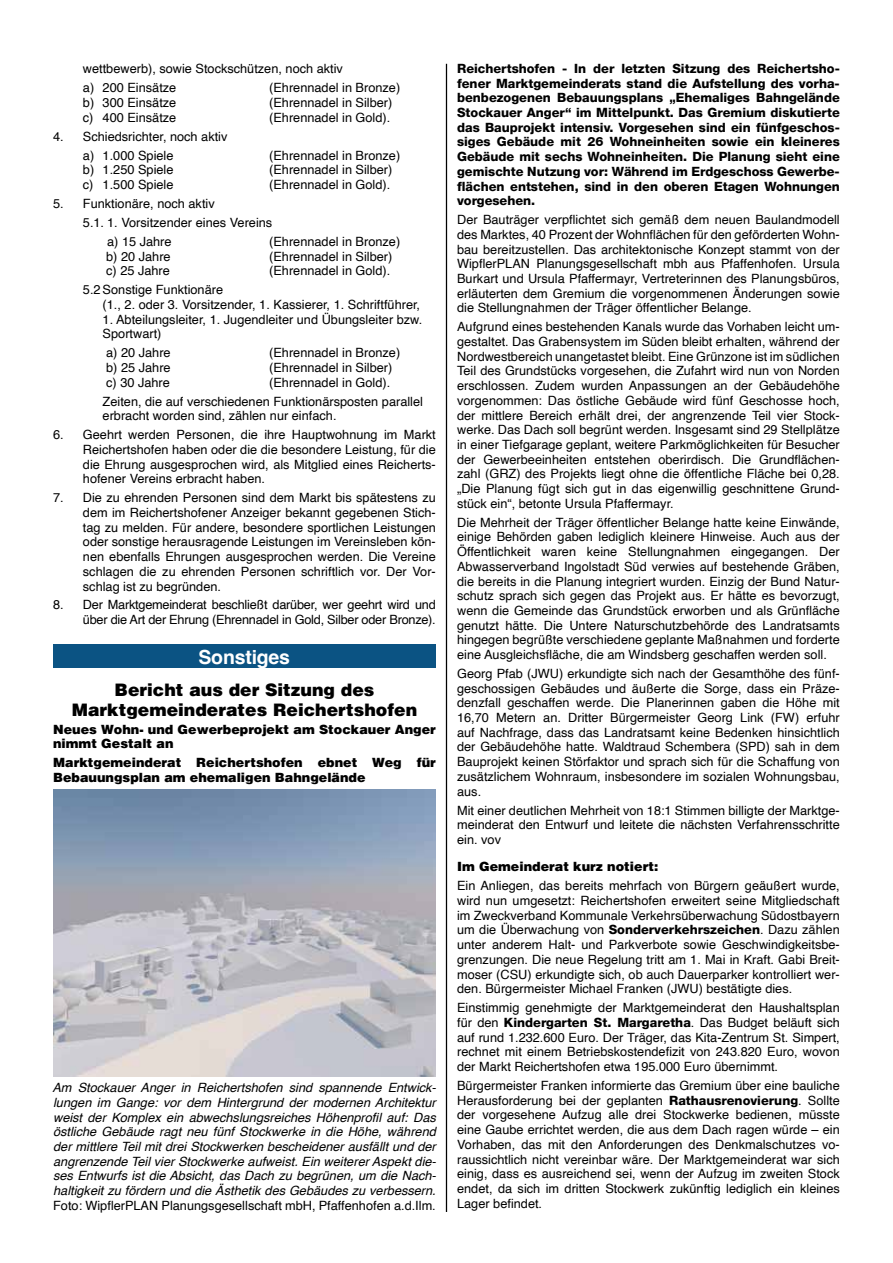
<style>
.page{position:relative;width:893px;height:1263px;background:#fff}
.page>*{position:absolute;margin:0;border:0;box-sizing:border-box;transform-origin:0 0}
.t1{font:700 19.5px "Helvetica";letter-spacing:-.01em;color:#fff}
.t2{font:900 17.25px/20.7px "Helvetica";color:#000;text-align:center}
.t3{font:12.75px/14.7px "Helvetica";color:#000;text-align:justify}
.t4{font:800 12.75px/14.7px "Helvetica 85";color:#000;text-align:justify}
.t5{font:italic 12.75px/14.7px "Helvetica";color:#000;text-align:justify}
.t6{font:900 12.75px/14.7px "Helvetica";color:#000}
.t7{font:12.75px/14.7px "Helvetica";letter-spacing:-.02em;color:#000;text-align:right}
.s1{font-family:"Helvetica 85";font-weight:800}
</style>
<div class="page">
<hr style="left:446px;top:64px;width:1px;height:1148px;background:#000">
<div style="left:53px;top:644px;width:383px;height:24px;background:#0b5383"></div>
<img style="left:53px;top:790px;width:383px;height:287px">
<p class="t3" style="left:83px;top:60px;width:262px;line-height:18.9px">wettbewerb), sowie Stockschützen, noch aktiv a) 200 Einsätze</p>
<p class="t3" style="left:269px;top:81px;width:133px">(Ehrennadel in Bronze)</p>
<p class="t3" style="left:83px;top:96px;width:95px">b) 300 Einsätze</p>
<p class="t3" style="left:269px;top:96px;width:125px">(Ehrennadel in Silber)</p>
<p class="t3" style="left:83px;top:110px;width:95px">c) 400 Einsätze</p>
<p class="t3" style="left:269px;top:110px;width:123px">(Ehrennadel in Gold).</p>
<p class="t3" style="left:83px;top:127px;width:146px;line-height:18.9px;text-indent:-30px">4. Schiedsrichter, noch aktiv a) 1.000 Spiele</p>
<p class="t3" style="left:269px;top:148px;width:133px">(Ehrennadel in Bronze)</p>
<p class="t3" style="left:83px;top:163px;width:92px">b) 1.250 Spiele</p>
<p class="t3" style="left:269px;top:163px;width:125px">(Ehrennadel in Silber)</p>
<p class="t3" style="left:83px;top:178px;width:92px">c) 1.500 Spiele</p>
<p class="t3" style="left:269px;top:178px;width:123px">(Ehrennadel in Gold).</p>
<p class="t3" style="left:53px;top:196px;width:163px">5. Funktionäre, noch aktiv</p>
<p class="t3" style="left:83px;top:215px;width:191px">5.1. 1. Vorsitzender eines Vereins</p>
<p class="t3" style="left:107px;top:234px;width:66px">a) 15 Jahre</p>
<p class="t3" style="left:269px;top:234px;width:133px">(Ehrennadel in Bronze)</p>
<p class="t3" style="left:106px;top:249px;width:66px">b) 20 Jahre</p>
<p class="t3" style="left:269px;top:249px;width:125px">(Ehrennadel in Silber)</p>
<p class="t3" style="left:106px;top:264px;width:65px">c) 25 Jahre</p>
<p class="t3" style="left:269px;top:264px;width:123px">(Ehrennadel in Gold).</p>
<p class="t3" style="left:103px;top:283px;width:319px;text-indent:-20px">5.2 Sonstige Funktionäre<br>(1., 2. oder 3. Vorsitzender, 1. Kassierer, 1. Schriftführer,</p>
<p class="t3" style="left:103px;top:312px;width:321px">1. Abteilungsleiter, 1. Jugendleiter und Übungsleiter bzw.<br>Sportwart)</p>
<p class="t3" style="left:106px;top:346px;width:66px">a) 20 Jahre</p>
<p class="t3" style="left:269px;top:346px;width:133px">(Ehrennadel in Bronze)</p>
<p class="t3" style="left:106px;top:360px;width:66px">b) 25 Jahre</p>
<p class="t3" style="left:269px;top:360px;width:125px">(Ehrennadel in Silber)</p>
<p class="t3" style="left:106px;top:375px;width:65px">c) 30 Jahre</p>
<p class="t3" style="left:103px;top:373px;width:322px;line-height:18.9px;text-indent:167px">(Ehrennadel in Gold).<br>Zeiten, die auf verschiedenen Funktionärsposten parallel</p>
<p class="t3" style="left:103px;top:409px;width:235px">erbracht worden sind, zählen nur einfach.</p>
<p class="t3" style="left:83px;top:428px;width:354px;text-indent:-30px">6. Geehrt werden Personen, die ihre Hauptwohnung im Markt Reichertshofen haben oder die die besondere Leistung, für die die Ehrung ausgesprochen wird, als Mitglied eines Reicherts&shy;hofener Vereins erbracht haben.</p>
<p class="t3" style="left:83px;top:491px;width:354px;text-indent:-30px">7. Die zu ehrenden Personen sind dem Markt bis spätestens zu dem im Reichertshofener Anzeiger bekannt gegebenen Stich&shy;tag zu melden. Für andere, besondere sportlichen Leistungen oder sonstige herausragende Leistungen im Vereinsleben kön&shy;nen ebenfalls Ehrungen ausgesprochen werden. Die Vereine schlagen die zu ehrenden Personen schriftlich vor. Der Vor&shy;schlag ist zu begründen.</p>
<p class="t7" style="left:53px;top:598px;width:384px">8. Der Marktgemeinderat beschließt darüber, wer geehrt wird und über die Art der Ehrung (Ehrennadel in Gold, Silber oder Bronze).</p>
<h1 class="t1" style="left:198px;top:645px;width:93px">Sonstiges</h1>
<h2 class="t2" style="left:72px;top:679px;width:347px">Bericht aus der Sitzung des<br>Marktgemeinderates Reichertshofen</h2>
<p class="t6" style="left:53px;top:721px;width:384px">Neues Wohn- und Gewerbeprojekt am Stockauer Anger nimmt Gestalt an</p>
<p class="t6" style="left:53px;top:755px;width:384px">Marktgemeinderat Reichertshofen ebnet Weg für<br>Bebauungsplan am ehemaligen Bahngelände</p>
<p class="t5" style="left:52px;top:1080px;width:385px">Am Stockauer Anger in Reichertshofen sind spannende Entwick&shy;lungen im Gange: vor dem Hintergrund der modernen Architektur weist der Komplex ein abwechslungsreiches Höhenprofil auf: Das östliche Gebäude ragt neu fünf Stockwerke in die Höhe, während der mittlere Teil mit drei Stockwerken bescheidener ausfällt und der angrenzende Teil vier Stockwerke aufweist. Ein weiterer Aspekt die&shy;ses Entwurfs ist die Absicht, das Dach zu begrünen, um die Nach&shy;haltigkeit zu fördern und die Ästhetik des Gebäudes zu verbessern.</p>
<p class="t3" style="left:53px;top:1198px;width:384px">Foto: WipflerPLAN Planungsgesellschaft mbH, Pfaffenhofen a.d.Ilm.</p>
<p class="t4" style="left:457px;top:61px;width:384px">Reichertshofen - In der letzten Sitzung des Reichertsho&shy;fener Marktgemeinderats stand die Aufstellung des vorha&shy;benbezogenen Bebauungsplans „Ehemaliges Bahngelände Stockauer Anger“ im Mittelpunkt. Das Gremium diskutierte das Bauprojekt intensiv. Vorgesehen sind ein fünfgeschos&shy;siges Gebäude mit 26 Wohneinheiten sowie ein kleineres Gebäude mit sechs Wohneinheiten. Die Planung sieht eine gemischte Nutzung vor: Während im Erdgeschoss Gewerbe&shy;flächen entstehen, sind in den oberen Etagen Wohnungen vorgesehen.</p>
<p class="t3" style="left:457px;top:213px;width:384px">Der Bauträger verpflichtet sich gemäß dem neuen Baulandmodell des Marktes, 40 Prozent der Wohnflächen für den geförderten Wohn&shy;bau bereitzustellen. Das architektonische Konzept stammt von der WipflerPLAN Planungsgesellschaft mbh aus Pfaffenhofen. Ursula Burkart und Ursula Pfaffermayr, Vertreterinnen des Planungsbüros, erläuterten dem Gremium die vorgenommenen Änderungen sowie die Stellungnahmen der Träger öffentlicher Belange.</p>
<p class="t3" style="left:457px;top:320px;width:384px">Aufgrund eines bestehenden Kanals wurde das Vorhaben leicht um&shy;gestaltet. Das Grabensystem im Süden bleibt erhalten, während der Nordwestbereich unangetastet bleibt. Eine Grünzone ist im südlichen Teil des Grundstücks vorgesehen, die Zufahrt wird nun von Norden erschlossen. Zudem wurden Anpassungen an der Gebäudehöhe vorgenommen: Das östliche Gebäude wird fünf Geschosse hoch, der mittlere Bereich erhält drei, der angrenzende Teil vier Stock&shy;werke. Das Dach soll begrünt werden. Insgesamt sind 29 Stellplätze in einer Tiefgarage geplant, weitere Parkmöglichkeiten für Besucher der Gewerbeeinheiten entstehen oberirdisch. Die Grundflächen&shy;zahl (GRZ) des Projekts liegt ohne die öffentliche Fläche bei 0,28. „Die Planung fügt sich gut in das eigenwillig geschnittene Grund&shy;stück ein“, betonte Ursula Pfaffermayr.</p>
<p class="t3" style="left:457px;top:515px;width:384px">Die Mehrheit der Träger öffentlicher Belange hatte keine Einwände, einige Behörden gaben lediglich kleinere Hinweise. Auch aus der Öffentlichkeit waren keine Stellungnahmen eingegangen. Der Abwasserverband Ingolstadt Süd verwies auf bestehende Gräben, die bereits in die Planung integriert wurden. Einzig der Bund Natur&shy;schutz sprach sich gegen das Projekt aus. Er hätte es bevorzugt, wenn die Gemeinde das Grundstück erworben und als Grünfläche genutzt hätte. Die Untere Naturschutzbehörde des Landratsamts hingegen begrüßte verschiedene geplante Maßnahmen und forderte eine Ausgleichsfläche, die am Windsberg geschaffen werden soll.</p>
<p class="t3" style="left:457px;top:666px;width:384px">Georg Pfab (JWU) erkundigte sich nach der Gesamthöhe des fünf&shy;geschossigen Gebäudes und äußerte die Sorge, dass ein Präze&shy;denzfall geschaffen werde. Die Planerinnen gaben die Höhe mit 16,70 Metern an. Dritter Bürgermeister Georg Link (FW) erfuhr auf Nachfrage, dass das Landratsamt keine Bedenken hinsichtlich der Gebäudehöhe hatte. Waldtraud Schembera (SPD) sah in dem Bauprojekt keinen Störfaktor und sprach sich für die Schaffung von zusätzlichem Wohnraum, insbesondere im sozialen Wohnungsbau, aus.</p>
<p class="t3" style="left:457px;top:803px;width:384px">Mit einer deutlichen Mehrheit von 18:1 Stimmen billigte der Marktge&shy;meinderat den Entwurf und leitete die nächsten Verfahrensschritte ein. vov</p>
<p class="t6" style="left:457px;top:859px;width:203px">Im Gemeinderat kurz notiert:</p>
<p class="t3" style="left:457px;top:879px;width:384px">Ein Anliegen, das bereits mehrfach von Bürgern geäußert wurde, wird nun umgesetzt: Reichertshofen erweitert seine Mitgliedschaft im Zweckverband Kommunale Verkehrsüberwachung Südostbayern um die Überwachung von <span class="s1">Sonderverkehrszeichen</span>. Dazu zählen unter anderem Halt- und Parkverbote sowie Geschwindigkeitsbe&shy;grenzungen. Die neue Regelung tritt am 1. Mai in Kraft. Gabi Breit&shy;moser (CSU) erkundigte sich, ob auch Dauerparker kontrolliert wer&shy;den. Bürgermeister Michael Franken (JWU) bestätigte dies.</p>
<p class="t3" style="left:457px;top:1001px;width:384px">Einstimmig genehmigte der Marktgemeinderat den Haushaltsplan für den <span class="s1">Kindergarten St. Margaretha</span>. Das Budget beläuft sich auf rund 1.232.600 Euro. Der Träger, das Kita-Zentrum St. Simpert, rechnet mit einem Betriebskostendefizit von 243.820 Euro, wovon der Markt Reichertshofen etwa 195.000 Euro übernimmt.</p>
<p class="t3" style="left:457px;top:1078px;width:384px">Bürgermeister Franken informierte das Gremium über eine bauliche Herausforderung bei der geplanten <span class="s1">Rathausrenovierung</span>. Sollte der vorgesehene Aufzug alle drei Stockwerke bedienen, müsste eine Gaube errichtet werden, die aus dem Dach ragen würde – ein Vorhaben, das mit den Anforderungen des Denkmalschutzes vo&shy;raussichtlich nicht vereinbar wäre. Der Marktgemeinderat war sich einig, dass es ausreichend sei, wenn der Aufzug im zweiten Stock endet, da sich im dritten Stockwerk zukünftig lediglich ein kleines Lager befindet.</p>
</div>
